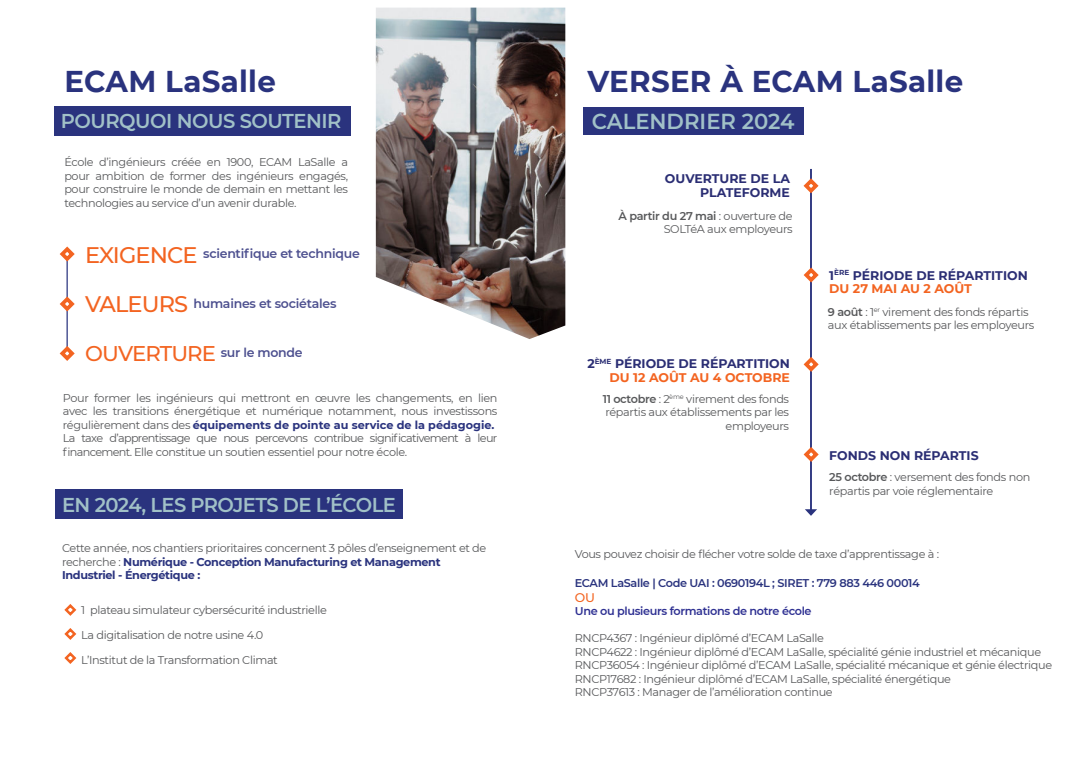
<style>
.page{position:relative;width:1085px;height:780px;background:#fff}
.page>*{position:absolute;margin:0;border:0;box-sizing:border-box;transform-origin:0 0}
.t1{font:700 30px "Montserrat";letter-spacing:.01em;color:#2a337e}
.t2{font:500 22.5px/49.1px "Montserrat";letter-spacing:-.04em;color:#f36421}
.t3{font:600 21.62px "Montserrat";color:#a1c1c7}
.t4{font:500 21.25px "Montserrat";letter-spacing:-.04em;color:#f36421}
.t5{font:600 20px "Montserrat";letter-spacing:-.03em;color:#a1c1c7}
.t6{font:700 12.5px/13.8px "Montserrat";color:#2b2e74;text-align:right}
.t7{font:600 12.5px "Montserrat";letter-spacing:-.02em;color:#4d508f}
.t8{font:500 12.5px "Montserrat";color:#f36421}
.t9{font:11.25px/13.5px "Montserrat";letter-spacing:-.03em;color:#57585a}
.t10{font:600 11.25px "Montserrat";letter-spacing:-.03em;color:#2a337e}
.t11{font:600 11.25px "Montserrat";letter-spacing:-.03em;color:#2e3092}
.s1{font-weight:700;color:#2a337e}
.s2{font-weight:600}
.s3{color:#f36421}
</style>
<div class="page">
<div style="left:583px;top:107px;width:220px;height:28px;background:#2a337e"></div>
<hr style="left:66px;top:254px;width:2px;height:99px;background:#2a337e">
<svg style="left:59px;top:246px;width:16px;height:18px"></svg>
<svg style="left:59px;top:294px;width:16px;height:20px"></svg>
<svg style="left:59px;top:343px;width:16px;height:18px"></svg>
<div style="left:54px;top:106px;width:296px;height:29px;background:#2a337e"></div>
<div style="left:55px;top:489px;width:347px;height:29px;background:#2a337e"></div>
<img style="left:376px;top:8px;width:189px;height:331px">
<hr style="left:809px;top:169px;width:2px;height:341px;background:#2a337e">
<svg style="left:805px;top:509px;width:12px;height:7px"></svg>
<svg style="left:803px;top:176px;width:16px;height:20px"></svg>
<svg style="left:803px;top:265px;width:16px;height:20px"></svg>
<svg style="left:803px;top:354px;width:16px;height:20px"></svg>
<svg style="left:64px;top:604px;width:13px;height:12px"></svg>
<svg style="left:64px;top:652px;width:13px;height:12px"></svg>
<svg style="left:64px;top:628px;width:13px;height:12px"></svg>
<svg style="left:803px;top:444px;width:16px;height:20px"></svg>
<h1 class="t1" style="left:64px;top:65px;width:213px">ECAM LaSalle</h1>
<h3 class="t5" style="left:61px;top:110px;width:282px">POURQUOI NOUS SOUTENIR</h3>
<p class="t9" style="left:64px;top:156px;width:285px;text-align:justify">École d’ingénieurs créée en 1900, ECAM LaSalle a pour ambition de former des ingénieurs engagés, pour construire le monde de demain en mettant les technologies au service d’un avenir durable.</p>
<h2 class="t2" style="left:85px;top:230px;width:114px">EXIGENCE<br>VALEURS</h2>
<h3 class="t4" style="left:85px;top:341px;width:132px">OUVERTURE</h3>
<p class="t7" style="left:203px;top:245px;width:158px">scientifique et technique</p>
<p class="t7" style="left:193px;top:295px;width:144px">humaines et sociétales</p>
<p class="t7" style="left:221px;top:343px;width:84px">sur le monde</p>
<p class="t9" style="left:63px;top:391px;width:436px">Pour former les ingénieurs qui mettront en œuvre les changements, en lien avec les transitions énergétique et numérique notamment, nous investissons régulièrement dans des <span class="s1">équipements de pointe au service de la pédagogie.<br></span>La taxe d’apprentissage que nous percevons contribue significativement à leur financement. Elle constitue un soutien essentiel pour notre école.</p>
<h3 class="t5" style="left:62px;top:494px;width:335px">EN 2024, LES PROJETS DE L’ÉCOLE</h3>
<p class="t9" style="left:62px;top:541px;width:425px">Cette année, nos chantiers prioritaires concernent 3 pôles d’enseignement et de recherche : <span class="s1">Numérique - Conception Manufacturing et Management<br>Industriel - Énergétique :</span></p>
<p class="t9" style="left:81px;top:603px;width:247px">1 plateau simulateur cybersécurité industrielle</p>
<p class="t9" style="left:81px;top:628px;width:184px">La digitalisation de notre usine 4.0</p>
<p class="t9" style="left:81px;top:653px;width:198px">L’Institut de la Transformation Climat</p>
<h1 class="t1" style="left:587px;top:65px;width:377px">VERSER À ECAM LaSalle</h1>
<h3 class="t3" style="left:591px;top:110px;width:204px">CALENDRIER 2024</h3>
<p class="t6" style="left:664px;top:171px;width:126px">OUVERTURE DE LA<br>PLATEFORME</p>
<p class="t9" style="left:618px;top:209px;width:175px;text-align:right"><span class="s2">À partir du 27 mai</span> : ouverture de<br>SOLTéA aux employeurs</p>
<p class="t6" style="left:587px;top:357px;width:204px">2<sup>ÈME</sup> PÉRIODE DE RÉPARTITION<br><span class="s3">DU 12 AOÛT AU 4 OCTOBRE</span></p>
<p class="t9" style="left:602px;top:392px;width:188px;text-align:right"><span class="s2">11 octobre</span> : 2<sup>ème</sup> virement des fonds répartis aux établissements par les employeurs</p>
<p class="t6" style="left:829px;top:268px;width:200px;text-align:left">1<sup>ÈRE</sup> PÉRIODE DE RÉPARTITION<br><span class="s3">DU 27 MAI AU 2 AOÛT</span></p>
<p class="t9" style="left:827px;top:305px;width:208px"><span class="s2">9 août</span> : 1<sup>er</sup> virement des fonds répartis aux établissements par les employeurs</p>
<p class="t6" style="left:829px;top:448px;width:151px">FONDS NON RÉPARTIS</p>
<p class="t9" style="left:829px;top:470px;width:202px"><span class="s2">25 octobre</span> : versement des fonds non répartis par voie réglementaire</p>
<p class="t9" style="left:574px;top:547px;width:366px">Vous pouvez choisir de flécher votre solde de taxe d’apprentissage à :</p>
<p class="t10" style="left:574px;top:574px;width:346px">ECAM LaSalle | Code UAI : 0690194L ; SIRET : 779 883 446 00014</p>
<p class="t11" style="left:574px;top:603px;width:238px">Une ou plusieurs formations de notre école</p>
<p class="t9" style="left:574px;top:631px;width:479px">RNCP4367 : Ingénieur diplômé d’ECAM LaSalle<br>RNCP4622 : Ingénieur diplômé d’ECAM LaSalle, spécialité génie industriel et mécanique RNCP36054 : Ingénieur diplômé d’ECAM LaSalle, spécialité mécanique et génie électrique RNCP17682 : Ingénieur diplômé d’ECAM LaSalle, spécialité énergétique<br>RNCP37613 : Manager de l’amélioration continue</p>
<p class="t8" style="left:574px;top:590px;width:22px">OU</p>
</div>
